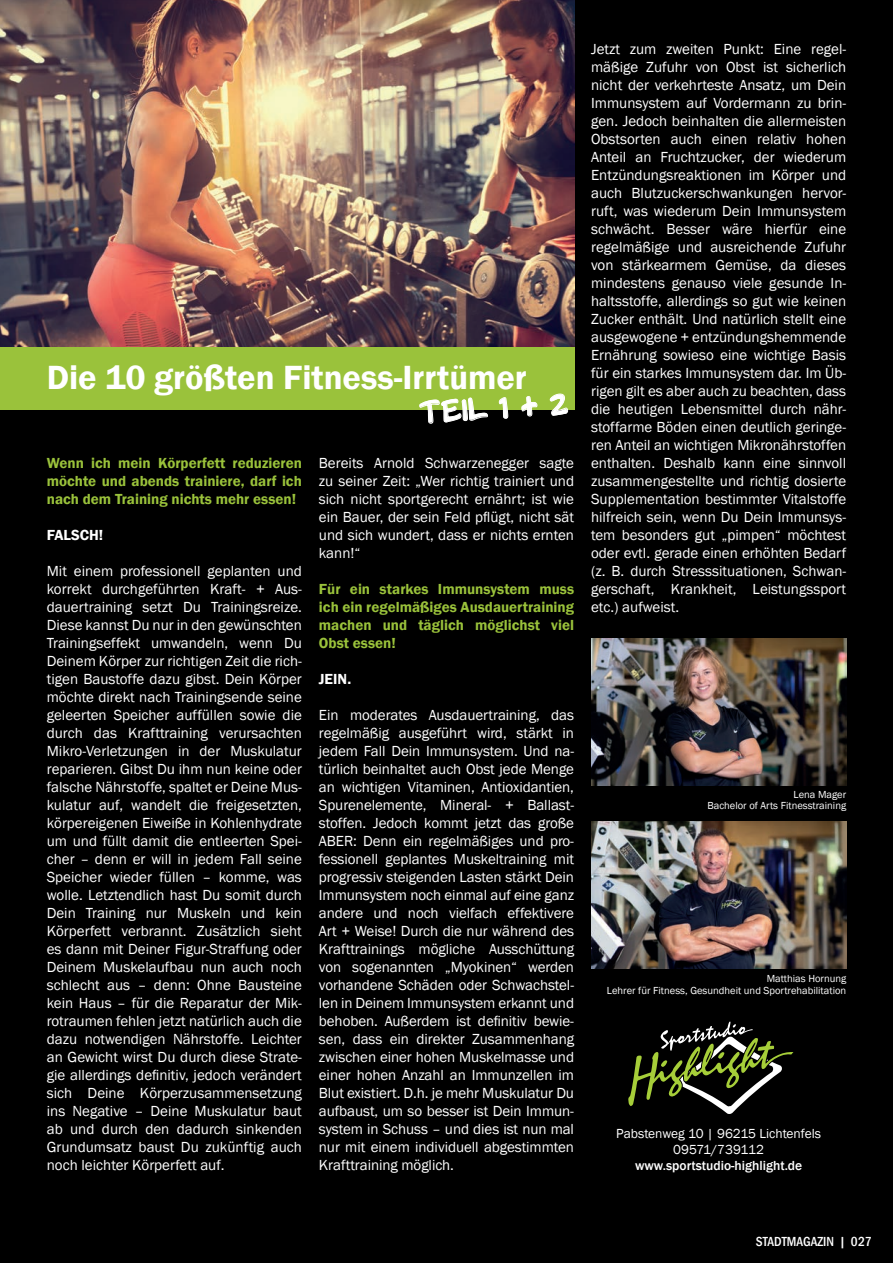
<style>
.page{position:relative;width:893px;height:1263px;background:#000}
.page>*{position:absolute;margin:0;border:0;box-sizing:border-box;transform-origin:0 0}
.t1{font:600 34.5px "Franklin Gothic";color:#fff}
.t2{font:25.5px "Blambot Pro BB";color:#fff}
.t3{font:15px/18px "Franklin Gothic";color:#fff;text-align:justify}
.t4{font:600 15px/18px "Franklin Gothic";color:#9ac23b;text-align:justify}
.t5{font:600 15px "Franklin Gothic";color:#fff}
.t6{font:13.5px/16.2px "Franklin Gothic";color:#fff;text-align:center}
.t7{font:500 13.5px "Franklin Gothic";color:#fff}
.t8{font:500 condensed 13.5px "Franklin Gothic";color:#fff}
.t9{font:10.5px/10.5px "Franklin Gothic";color:#fff;text-align:right}
</style>
<div class="page">
<svg style="left:628px;top:1021px;width:165px;height:93px"></svg>
<img style="left:0;top:0;width:574px;height:347px">
<div style="left:0;top:347px;width:574px;height:63px;background:#9ac23b"></div>
<svg style="left:419px;top:397px;width:69px;height:27px"></svg>
<svg style="left:499px;top:397px;width:9px;height:22px"></svg>
<svg style="left:522px;top:396px;width:15px;height:20px"></svg>
<svg style="left:550px;top:394px;width:18px;height:21px"></svg>
<img style="left:591px;top:639px;width:255px;height:146px">
<img style="left:591px;top:822px;width:255px;height:147px">
<h1 class="t1" style="left:47px;top:356px;width:482px">Die 10 größten Fitness-Irrtümer</h1>
<h2 class="t2" style="left:418px;top:398px;width:151px;rotate:-3deg">Teil 1 + 2</h2>
<p class="t4" style="left:47px;top:454px;width:257px">Wenn ich mein Körperfett reduzieren möchte und abends trainiere, darf ich nach dem Training nichts mehr essen!</p>
<p class="t5" style="left:47px;top:526px;width:58px">FALSCH!</p>
<p class="t3" style="left:47px;top:562px;width:257px">Mit einem professionell geplanten und korrekt durchgeführten Kraft- + Aus&shy;dauertraining setzt Du Trainingsreize.<br>Diese kannst Du nur in den gewünschten Trainingseffekt umwandeln, wenn Du Deinem Körper zur richtigen Zeit die rich&shy;tigen Baustoffe dazu gibst. Dein Körper möchte direkt nach Trainingsende seine geleerten Speicher auffüllen sowie die durch das Krafttraining verursachten Mikro-Verletzungen in der Muskulatur reparieren. Gibst Du ihm nun keine oder falsche Nährstoffe, spaltet er Deine Mus&shy;kulatur auf, wandelt die freigesetzten, körpereigenen Eiweiße in Kohlenhydrate um und füllt damit die entleerten Spei&shy;cher – denn er will in jedem Fall seine Speicher wieder füllen – komme, was wolle. Letztendlich hast Du somit durch Dein Training nur Muskeln und kein Körperfett verbrannt. Zusätzlich sieht es dann mit Deiner Figur-Straffung oder Deinem Muskelaufbau nun auch noch schlecht aus – denn: Ohne Bausteine kein Haus – für die Reparatur der Mik&shy;rotraumen fehlen jetzt natürlich auch die dazu notwendigen Nährstoffe. Leichter an Gewicht wirst Du durch diese Strate&shy;gie allerdings definitiv, jedoch verändert sich Deine Körperzusammensetzung ins Negative – Deine Muskulatur baut ab und durch den dadurch sinkenden Grundumsatz baust Du zukünftig auch noch leichter Körperfett auf.</p>
<p class="t3" style="left:319px;top:454px;width:257px">Bereits Arnold Schwarzenegger sagte zu seiner Zeit: „Wer richtig trainiert und sich nicht sportgerecht ernährt; ist wie ein Bauer, der sein Feld pflügt, nicht sät und sich wundert, dass er nichts ernten kann!“</p>
<p class="t4" style="left:319px;top:580px;width:257px">Für ein starkes Immunsystem muss ich ein regelmäßiges Ausdauertraining machen und täglich möglichst viel Obst essen!</p>
<p class="t5" style="left:319px;top:670px;width:34px">JEIN.</p>
<p class="t3" style="left:319px;top:706px;width:257px">Ein moderates Ausdauertraining, das regelmäßig ausgeführt wird, stärkt in jedem Fall Dein Immunsystem. Und na&shy;türlich beinhaltet auch Obst jede Menge an wichtigen Vitaminen, Antioxidantien, Spurenelemente, Mineral- + Ballast&shy;stoffen. Jedoch kommt jetzt das große ABER: Denn ein regelmäßiges und pro&shy;fessionell geplantes Muskeltraining mit progressiv steigenden Lasten stärkt Dein Immunsystem noch einmal auf eine ganz andere und noch vielfach effektivere Art + Weise! Durch die nur während des Krafttrainings mögliche Ausschüttung von sogenannten „Myokinen“ werden vorhandene Schäden oder Schwachstel&shy;len in Deinem Immunsystem erkannt und behoben. Außerdem ist definitiv bewie&shy;sen, dass ein direkter Zusammenhang zwischen einer hohen Muskelmasse und einer hohen Anzahl an Immunzellen im Blut existiert. D.h. je mehr Muskulatur Du aufbaust, um so besser ist Dein Immun&shy;system in Schuss – und dies ist nun mal nur mit einem individuell abgestimmten Krafttraining möglich.</p>
<p class="t3" style="left:591px;top:40px;width:257px">Jetzt zum zweiten Punkt: Eine regel&shy;mäßige Zufuhr von Obst ist sicherlich nicht der verkehrteste Ansatz, um Dein Immunsystem auf Vordermann zu brin&shy;gen. Jedoch beinhalten die allermeisten Obstsorten auch einen relativ hohen Anteil an Fruchtzucker, der wiederum Entzündungsreaktionen im Körper und auch Blutzuckerschwankungen hervor&shy;ruft, was wiederum Dein Immunsystem schwächt. Besser wäre hierfür eine regelmäßige und ausreichende Zufuhr von stärkearmem Gemüse, da dieses mindestens genauso viele gesunde In&shy;haltsstoffe, allerdings so gut wie keinen Zucker enthält. Und natürlich stellt eine ausgewogene + entzündungshemmende Ernährung sowieso eine wichtige Basis für ein starkes Immunsystem dar. Im Üb&shy;rigen gilt es aber auch zu beachten, dass die heutigen Lebensmittel durch nähr&shy;stoffarme Böden einen deutlich geringe&shy;ren Anteil an wichtigen Mikronährstoffen enthalten. Deshalb kann eine sinnvoll zusammengestellte und richtig dosierte Supplementation bestimmter Vitalstoffe hilfreich sein, wenn Du Dein Immunsys&shy;tem besonders gut „pimpen“ möchtest oder evtl. gerade einen erhöhten Bedarf (z. B. durch Stresssituationen, Schwan&shy;gerschaft, Krankheit, Leistungssport etc.) aufweist.</p>
<p class="t9" style="left:707px;top:790px;width:140px">Lena Mager<br>Bachelor of Arts Fitnesstraining</p>
<p class="t9" style="left:607px;top:973px;width:241px;line-height:12px">Matthias Hornung<br>Lehrer für Fitness, Gesundheit und Sportrehabilitation</p>
<p class="t6" style="left:616px;top:1126px;width:206px">Pabstenweg 10 | 96215 Lichtenfels<br>09571/739112</p>
<p class="t7" style="left:635px;top:1157px;width:169px">www.sportstudio-highlight.de</p>
<p class="t8" style="left:756px;top:1232px;width:117px">STADTMAGAZIN | 027</p>
</div>
